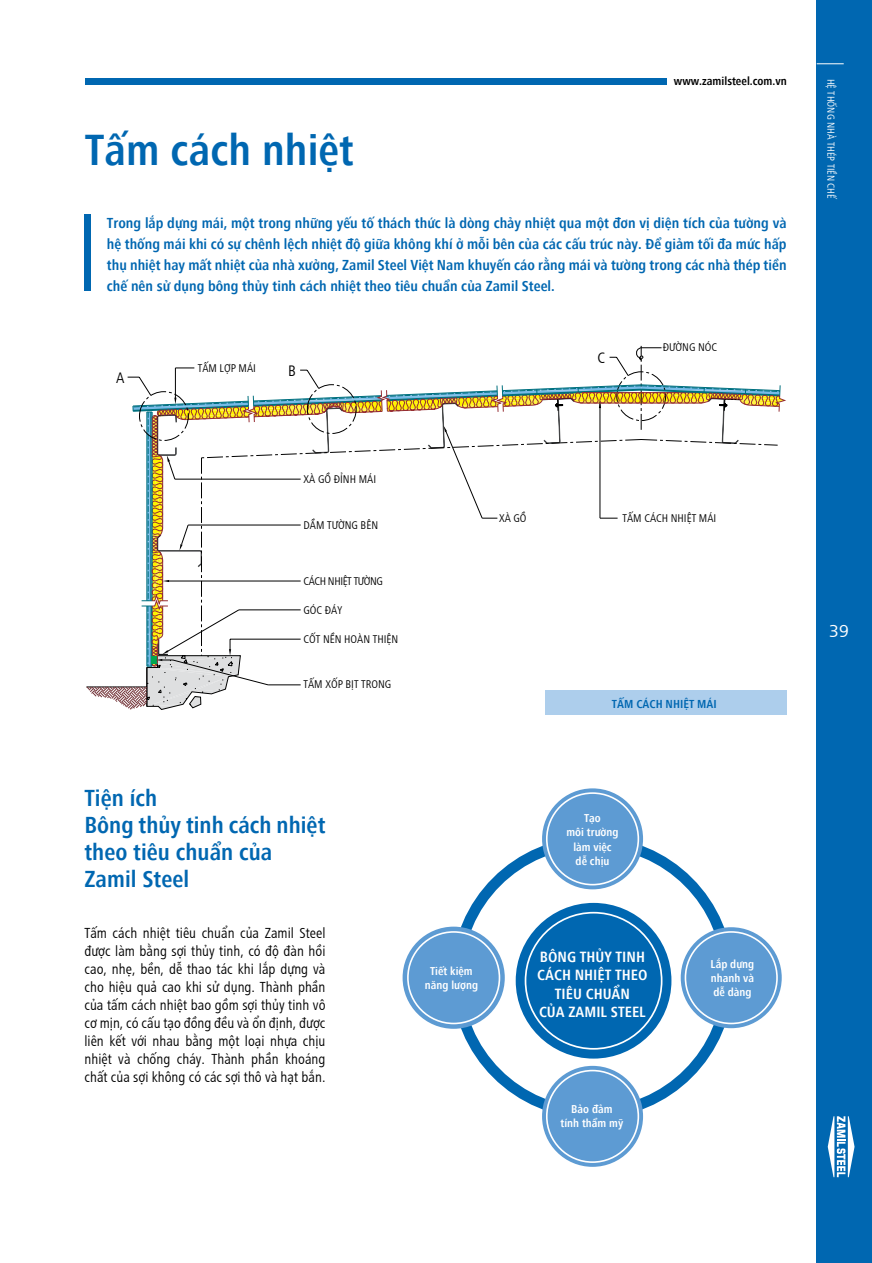
<style>
.page{position:relative;width:872px;height:1263px;background:#fff}
.page>*{position:absolute;margin:0;border:0;box-sizing:border-box;transform-origin:0 0}
.t1{font:700 condensed 45px "Frutiger VU";color:#0067b1}
.t2{font:700 condensed 24px/27px "Frutiger VU";color:#0067b1}
.t3{font:18px "Frutiger VU";color:#fff}
.t4{font:15.6px "Frutiger Re Cond";color:#000}
.t5{font:700 condensed 15.3px/18.5px "Frutiger VU";color:#fff;text-align:center}
.t6{font:condensed 15px/18px "Frutiger VU";color:#000;text-align:justify}
.t7{font:700 condensed 15px/21px "Frutiger VU";color:#0067b1;text-align:justify}
.t8{font:700 condensed 12px "Frutiger VU";color:#000}
.t9{font:700 condensed 12px "Frutiger VU";color:#0067b1}
.t10{font:700 condensed 11.85px/14.1px "Frutiger VU";color:#fff;text-align:center}
.t11{font:condensed 11.55px "Frutiger VU";color:#000}
.t12{font:condensed 11.55px "Frutiger VU";letter-spacing:-.035em;color:#000}
.t13{font:condensed 10.5px "Frutiger VU";color:#fff}
</style>
<div class="page">
<div style="left:85px;top:79px;width:581px;height:6px;background:#0067b1"></div>
<div style="left:816px;top:0;width:56px;height:1263px;background:#0067b1"></div>
<svg style="left:816px;top:63px;width:27px;height:1px"></svg>
<div style="left:85px;top:214px;width:6px;height:77px;background:#0067b1"></div>
<svg style="left:87px;top:346px;width:698px;height:364px"></svg>
<div style="left:545px;top:690px;width:241px;height:25px;background:#adceec"></div>
<svg style="left:449px;top:838px;width:286px;height:279px"></svg>
<div style="left:514px;top:902px;width:158px;height:158px;background:#0067b1;border-radius:50%"></div>
<div style="left:513px;top:900px;width:161px;height:161px;border:3px solid #fff;border-radius:50%"></div>
<div style="left:542px;top:788px;width:101px;height:101px;background:#5d9bd3;border-radius:50%"></div>
<div style="left:546px;top:792px;width:93px;height:93px;border:2px solid #fff;border-radius:50%"></div>
<div style="left:680px;top:927px;width:101px;height:101px;background:#5d9bd3;border-radius:50%"></div>
<div style="left:684px;top:931px;width:94px;height:93px;border:2px solid #fff;border-radius:50%"></div>
<div style="left:542px;top:1066px;width:101px;height:101px;background:#5d9bd3;border-radius:50%"></div>
<div style="left:546px;top:1070px;width:93px;height:93px;border:2px solid #fff;border-radius:50%"></div>
<div style="left:402px;top:927px;width:103px;height:102px;background:#5d9bd3;border-radius:50%"></div>
<div style="left:407px;top:931px;width:93px;height:93px;border:2px solid #fff;border-radius:50%"></div>
<svg style="left:827px;top:1116px;width:27px;height:61px"></svg>
<h1 class="t1" style="left:85px;top:119px;width:270px">Tấm cách nhiệt</h1>
<p class="t8" style="left:674px;top:73px;width:114px">www.zamilsteel.com.vn</p>
<p class="t7" style="left:107px;top:211px;width:681px">Trong lắp dựng mái, một trong những yếu tố thách thức là dòng chảy nhiệt qua một đơn vị diện tích của tường và hệ thống mái khi có sự chênh lệch nhiệt độ giữa không khí ở mỗi bên của các cấu trúc này. Để giảm tối đa mức hấp thụ nhiệt hay mất nhiệt của nhà xưởng, Zamil Steel Việt Nam khuyến cáo rằng mái và tường trong các nhà thép tiền chế nên sử dụng bông thủy tinh cách nhiệt theo tiêu chuẩn của Zamil Steel.</p>
<p class="t4" style="left:116px;top:369px;width:10px">A</p>
<p class="t11" style="left:198px;top:360px;width:60px">TẤM LỢP MÁI</p>
<p class="t4" style="left:288px;top:362px;width:9px">B</p>
<p class="t4" style="left:597px;top:349px;width:9px">C</p>
<p class="t11" style="left:663px;top:339px;width:56px">ĐƯỜNG NÓC</p>
<p class="t11" style="left:303px;top:471px;width:74px">XÀ GỒ ĐỈNH MÁI</p>
<p class="t11" style="left:303px;top:516px;width:76px">DẦM TƯỜNG BÊN</p>
<p class="t12" style="left:303px;top:573px;width:81px">CÁCH NHIỆT TƯỜNG</p>
<p class="t11" style="left:303px;top:602px;width:40px">GÓC ĐÁY</p>
<p class="t11" style="left:303px;top:631px;width:96px">CỐT NỀN HOÀN THIỆN</p>
<p class="t11" style="left:303px;top:676px;width:89px">TẤM XỐP BỊT TRONG</p>
<p class="t11" style="left:499px;top:510px;width:29px">XÀ GỒ</p>
<p class="t11" style="left:622px;top:510px;width:95px">TẤM CÁCH NHIỆT MÁI</p>
<p class="t9" style="left:612px;top:696px;width:106px">TẤM CÁCH NHIỆT MÁI</p>
<h2 class="t2" style="left:84px;top:783px;width:242px">Tiện ích<br>Bông thủy tinh cách nhiệt theo tiêu chuẩn của<br>Zamil Steel</h2>
<p class="t6" style="left:84px;top:923px;width:242px">Tấm cách nhiệt tiêu chuẩn của Zamil Steel được làm bằng sợi thủy tinh, có độ đàn hồi cao, nhẹ, bền, dễ thao tác khi lắp dựng và cho hiệu quả cao khi sử dụng. Thành phần của tấm cách nhiệt bao gồm sợi thủy tinh vô cơ mịn, có cấu tạo đồ ng đề u và ổn định, được liên kết với nhau bằng một loại nhựa chịu nhiệt và chống cháy. Thành phần khoáng chất của sợi không có các sợi thô và hạt bắn.</p>
<p class="t10" style="left:425px;top:963px;width:55px">Tiết kiệm năng lượng</p>
<p class="t10" style="left:566px;top:810px;width:54px">Tạo<br>môi trường làm việc dễ chịu</p>
<p class="t5" style="left:537px;top:946px;width:112px">BÔNG THỦY TINH<br>CÁCH NHIỆT THEO<br>TIÊU CHUẨN<br>CỦA ZAMIL STEEL</p>
<p class="t10" style="left:560px;top:1101px;width:64px">Bảo đảm tính thẩm mỹ</p>
<p class="t10" style="left:710px;top:956px;width:45px;text-align:justify">Lắp dựng nhanh và dễ dàng</p>
<p class="t13" style="left:838px;top:79px;width:122px;rotate:90deg">HỆ THỐNG NHÀ THÉP TIỀN CHẾ</p>
<p class="t3" style="left:829px;top:618px;width:21px">39</p>
</div>
